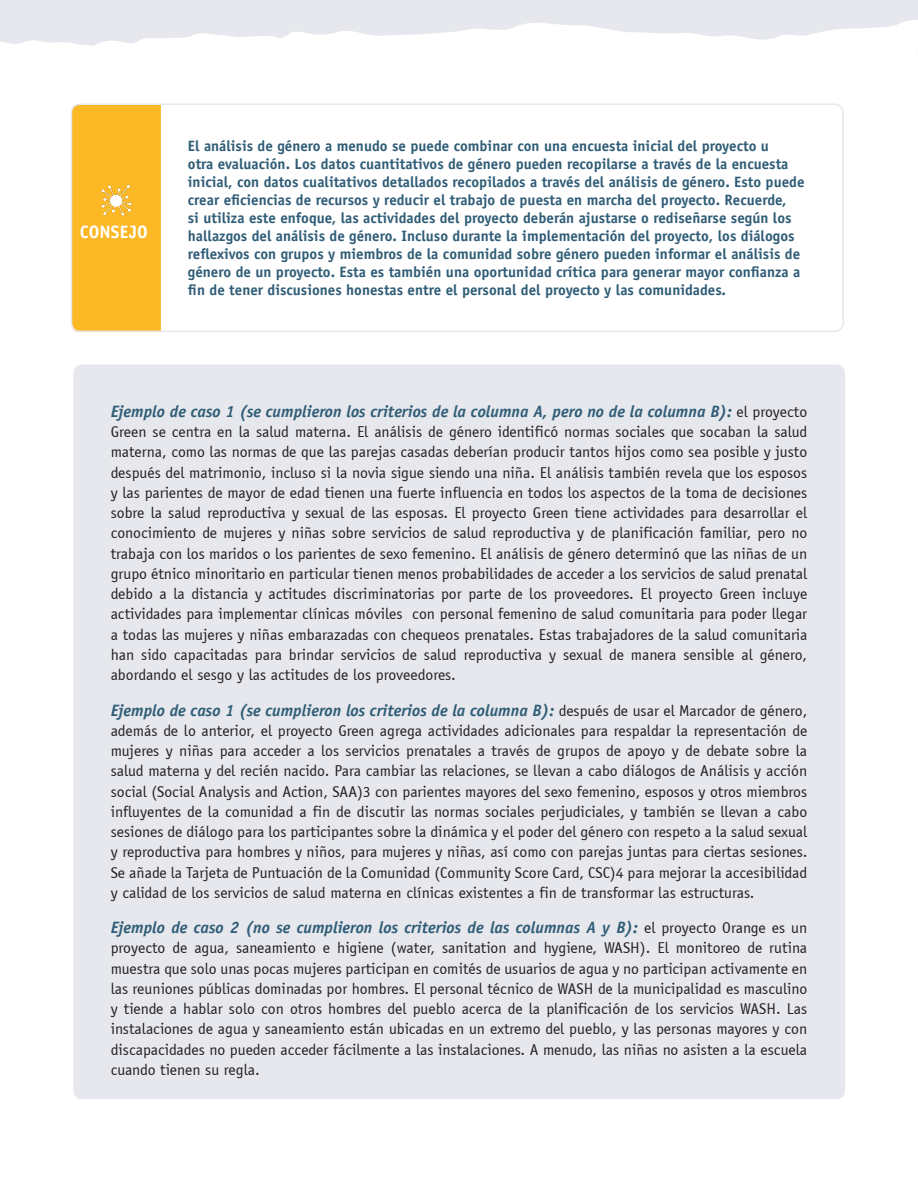
<style>
.page{position:relative;width:918px;height:1188px;background:#fff}
.page>*{position:absolute;margin:0;border:0;box-sizing:border-box;transform-origin:0 0}
.Main_Text{font:700 18px "Officina Sans Std";letter-spacing:.005em;color:#fff}
.Case_study{font:italic 700 16.5px "Officina Sans Std";color:#305d77}
.Case_study-2{font:15.75px/20.2px "Officina Sans";color:#231f20;text-align:justify}
.Tip{font:700 15px/18px "Officina Sans Std";color:#305d77}
.s1{font-family:"Officina Sans";font-weight:400;font-style:normal;font-size:15.75px;color:#231f20}
</style>
<div class="page">
<div style="left:0;top:0;width:918px;height:54px;background:#e6e8ed"></div>
<svg style="left:0;top:20px;width:918px;height:34px;fill:#fff"></svg>
<div style="left:73px;top:364px;width:772px;height:735px;background:#e6e8ed;border-radius:9px"></div>
<div style="left:71px;top:104px;width:90px;height:228px;background:#fcb825"></div>
<div style="left:71px;top:104px;width:773px;height:228px;border:2px solid #e6e8ed;border-radius:9px"></div>
<img style="left:97px;top:180px;width:39px;height:38px">
<p class="Main_Text" style="left:80px;top:220px;width:69px">CONSEJO</p>
<p class="Tip" style="left:188px;top:137px;width:618px">El análisis de género a menudo se puede combinar con una encuesta inicial del proyecto u<br>otra evaluación. Los datos cuantitativos de género pueden recopilarse a través de la encuesta inicial, con datos cualitativos detallados recopilados a través del análisis de género. Esto puede crear eficiencias de recursos y reducir el trabajo de puesta en marcha del proyecto. Recuerde,<br>si utiliza este enfoque, las actividades del proyecto deberán ajustarse o rediseñarse según los hallazgos del análisis de género. Incluso durante la implementación del proyecto, los diálogos reflexivos con grupos y miembros de la comunidad sobre género pueden informar el análisis de género de un proyecto. Esta es también una oportunidad crítica para generar mayor confianza a fin de tener discusiones honestas entre el personal del proyecto y las comunidades.</p>
<p class="Case_study" style="left:111px;top:401px;width:698px">Ejemplo de caso 1 (se cumplieron los criterios de la columna A, pero no de la columna B): <span class="s1">el proyecto</span></p>
<p class="Case_study-2" style="left:111px;top:422px;width:698px">Green se centra en la salud materna. El análisis de género identificó normas sociales que socaban la salud materna, como las normas de que las parejas casadas deberían producir tantos hijos como sea posible y justo después del matrimonio, incluso si la novia sigue siendo una niña. El análisis también revela que los esposos y las parientes de mayor de edad tienen una fuerte influencia en todos los aspectos de la toma de decisiones sobre la salud reproductiva y sexual de las esposas. El proyecto Green tiene actividades para desarrollar el conocimiento de mujeres y niñas sobre servicios de salud reproductiva y de planificación familiar, pero no trabaja con los maridos o los parientes de sexo femenino. El análisis de género determinó que las niñas de un grupo étnico minoritario en particular tienen menos probabilidades de acceder a los servicios de salud prenatal debido a la distancia y actitudes discriminatorias por parte de los proveedores. El proyecto Green incluye actividades para implementar clínicas móviles con personal femenino de salud comunitaria para poder llegar a todas las mujeres y niñas embarazadas con chequeos prenatales. Estas trabajadores de la salud comunitaria han sido capacitadas para brindar servicios de salud reproductiva y sexual de manera sensible al género, abordando el sesgo y las actitudes de los proveedores.</p>
<p class="Case_study" style="left:111px;top:700px;width:698px">Ejemplo de caso 1 (se cumplieron los criterios de la columna B): <span class="s1">después de usar el Marcador de género,</span></p>
<p class="Case_study-2" style="left:111px;top:720px;width:698px">además de lo anterior, el proyecto Green agrega actividades adicionales para respaldar la representación de mujeres y niñas para acceder a los servicios prenatales a través de grupos de apoyo y de debate sobre la salud materna y del recién nacido. Para cambiar las relaciones, se llevan a cabo diálogos de Análisis y acción social (Social Analysis and Action, SAA)3 con parientes mayores del sexo femenino, esposos y otros miembros influyentes de la comunidad a fin de discutir las normas sociales perjudiciales, y también se llevan a cabo sesiones de diálogo para los participantes sobre la dinámica y el poder del género con respeto a la salud sexual y reproductiva para hombres y niños, para mujeres y niñas, así como con parejas juntas para ciertas sesiones.<br>Se añade la Tarjeta de Puntuación de la Comunidad (Community Score Card, CSC)4 para mejorar la accesibilidad y calidad de los servicios de salud materna en clínicas existentes a fin de transformar las estructuras.</p>
<p class="Case_study" style="left:111px;top:918px;width:698px">Ejemplo de caso 2 (no se cumplieron los criterios de las columnas A y B): <span class="s1">el proyecto Orange es un</span></p>
<p class="Case_study-2" style="left:111px;top:938px;width:698px">proyecto de agua, saneamiento e higiene (water, sanitation and hygiene, WASH). El monitoreo de rutina muestra que solo unas pocas mujeres participan en comités de usuarios de agua y no participan activamente en las reuniones públicas dominadas por hombres. El personal técnico de WASH de la municipalidad es masculino y tiende a hablar solo con otros hombres del pueblo acerca de la planificación de los servicios WASH. Las instalaciones de agua y saneamiento están ubicadas en un extremo del pueblo, y las personas mayores y con discapacidades no pueden acceder fácilmente a las instalaciones. A menudo, las niñas no asisten a la escuela cuando tienen su regla.</p>
</div>
